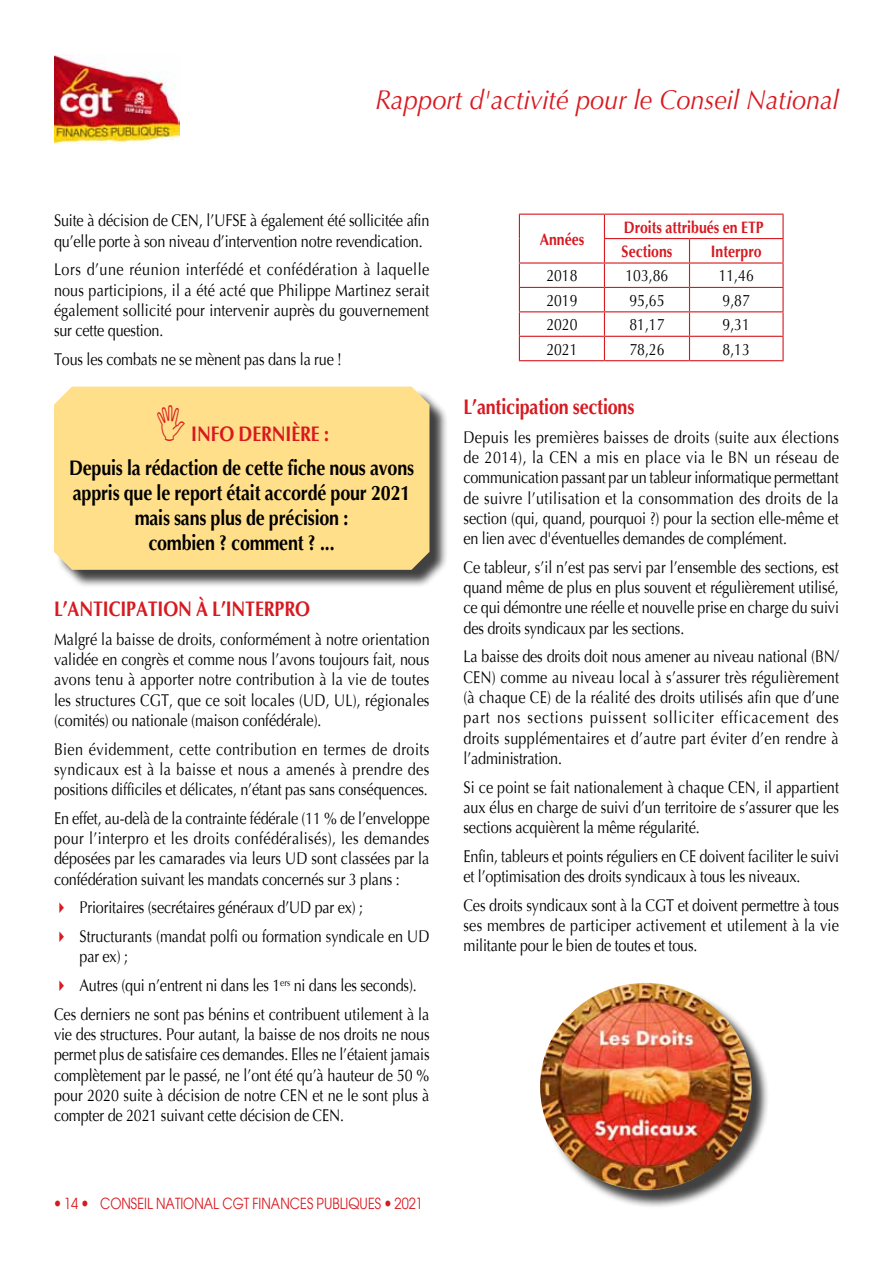
<style>
.page{position:relative;width:893px;height:1263px;background:#fff}
.page>*{position:absolute;margin:0;border:0;box-sizing:border-box;transform-origin:0 0}
.t1{font:italic 27px "Optima";color:#d71920;scale:.94 1}
.t2{font:700 21px/25.2px "Optima";letter-spacing:-.01em;color:#000;text-align:center;scale:.85 1}
.t3{font:700 21px "Optima";letter-spacing:-.01em;color:#d71920;scale:.85 1}
.t4{font:16.8px/20.2px "Optima";letter-spacing:-.01em;color:#000;text-align:justify;scale:.85 1}
.t5{font:16.5px "Optima";color:#000;scale:.85 1}
.t6{font:700 16.5px/24.5px "Optima";color:#d71920;scale:.85 1}
.t7{font:15px "Avant Garde";color:#d71920;scale:.85 1}
.s1{color:#d71920}
</style>
<div class="page">
<img style="left:54px;top:54px;width:125px;height:90px">
<hr style="left:892px;top:0;width:1px;height:1263px;background:#dcddde">
<hr style="left:519px;top:214px;width:85px;height:1px;background:#d71920">
<hr style="left:604px;top:214px;width:85px;height:1px;background:#d71920">
<hr style="left:689px;top:214px;width:95px;height:1px;background:#d71920">
<hr style="left:782px;top:215px;width:2px;height:23px;background:#d71920">
<hr style="left:604px;top:238px;width:85px;height:1px;background:#d71920">
<hr style="left:689px;top:238px;width:95px;height:1px;background:#d71920">
<hr style="left:782px;top:239px;width:2px;height:23px;background:#d71920">
<hr style="left:519px;top:262px;width:85px;height:2px;background:#d71920">
<hr style="left:604px;top:262px;width:85px;height:2px;background:#d71920">
<hr style="left:689px;top:262px;width:95px;height:2px;background:#d71920">
<hr style="left:782px;top:264px;width:2px;height:23px;background:#d71920">
<hr style="left:519px;top:287px;width:85px;height:1px;background:#d71920">
<hr style="left:604px;top:287px;width:85px;height:1px;background:#d71920">
<hr style="left:689px;top:287px;width:95px;height:1px;background:#d71920">
<hr style="left:782px;top:288px;width:2px;height:23px;background:#d71920">
<hr style="left:519px;top:311px;width:85px;height:1px;background:#d71920">
<hr style="left:604px;top:311px;width:85px;height:1px;background:#d71920">
<hr style="left:689px;top:311px;width:95px;height:1px;background:#d71920">
<hr style="left:782px;top:312px;width:2px;height:24px;background:#d71920">
<hr style="left:519px;top:336px;width:85px;height:1px;background:#d71920">
<svg style="left:519px;top:215px;width:1px;height:145px"></svg>
<hr style="left:604px;top:336px;width:85px;height:1px;background:#d71920">
<svg style="left:604px;top:215px;width:1px;height:145px"></svg>
<hr style="left:689px;top:336px;width:95px;height:1px;background:#d71920">
<svg style="left:689px;top:239px;width:1px;height:121px"></svg>
<hr style="left:782px;top:337px;width:2px;height:23px;background:#d71920">
<hr style="left:519px;top:360px;width:85px;height:1px;background:#d71920">
<hr style="left:604px;top:360px;width:85px;height:1px;background:#d71920">
<hr style="left:689px;top:360px;width:95px;height:1px;background:#d71920">
<div style="left:56px;top:389px;width:392px;height:200px;background:#000;opacity:.75"></div>
<div style="left:54px;top:387px;width:375px;height:183px;background:#ffdf89"></div>
<div style="left:542px;top:985px;width:228px;height:224px;background:#000;opacity:.75"></div>
<img style="left:540px;top:983px;width:212px;height:207px">
<svg style="left:157px;top:405px;width:28px;height:36px"></svg>
<h1 class="t1" style="left:375px;top:84px;width:495px">rapport d'activité pour le conseil National</h1>
<p class="t4" style="left:54px;top:211px;width:443px">Suite à décision de CEN, l’UFSE à également été sollicitée afin qu’elle porte à son niveau d’intervention notre revendication.</p>
<p class="t4" style="left:54px;top:260px;width:443px">Lors d’une réunion interfédé et confédération à laquelle nous participions, il a été acté que Philippe Martinez serait également sollicité pour intervenir auprès du gouvernement sur cette question.</p>
<p class="t4" style="left:54px;top:349px;width:340px">Tous les combats ne se mènent pas dans la rue !</p>
<p class="t3" style="left:191px;top:422px;width:71px">INFO DERN</p>
<p class="t3" style="left:286px;top:422px;width:53px">IÈRE :</p>
<p class="t2" style="left:69px;top:455px;width:407px">Depuis la rédaction de cette fiche nous avons appris que le report était accordé pour 2021 mais sans plus de précision :<br>combien ? comment ? ...</p>
<p class="t3" style="left:54px;top:597px;width:303px">L’anticipation à l ’interpro</p>
<p class="t4" style="left:54px;top:629px;width:443px">Malgré la baisse de droits, conformément à notre orientation validée en congrès et comme nous l’avons toujours fait, nous avons tenu à apporter notre contribution à la vie de toutes les structures CGT, que ce soit locales (UD, UL), régionales (comités) ou nationale (maison confédérale).</p>
<p class="t4" style="left:54px;top:739px;width:443px">Bien évidemment, cette contribution en termes de droits syndicaux est à la baisse et nous a amenés à prendre des positions difficiles et délicates, n’étant pas sans conséquences.</p>
<p class="t4" style="left:54px;top:808px;width:443px">En effet, au-delà de la contrainte fédérale (11 % de l’enveloppe pour l’interpro et les droits confédéralisés), les demandes déposées par les camarades via leurs UD sont classées par la confédération suivant les mandats concernés sur 3 plans :</p>
<p class="t4" style="left:54px;top:898px;width:365px"><span class="s1">✔</span> Prioritaires (secrétaires généraux d’UD par ex) ;</p>
<p class="t4" style="left:80px;top:927px;width:413px;text-indent:-26px"><span class="s1">✔</span> Structurants (mandat polfi ou formation syndicale en UD par ex) ;</p>
<p class="t4" style="left:54px;top:971px;width:443px;line-height:28.8px"><span class="s1">✔</span> Autres (qui n’entrent ni dans les 1<sup>ers</sup> ni dans les seconds).<br>Ces derniers ne sont pas bénins et contribuent utilement à la</p>
<p class="t4" style="left:54px;top:1025px;width:443px">vie des structures. Pour autant, la baisse de nos droits ne nous permet plus de satisfaire ces demandes. Elles ne l’étaient jamais complètement par le passé, ne l’ont été qu’à hauteur de 50 % pour 2020 suite à décision de notre CEN et ne le sont plus à compter de 2021 suivant cette décision de CEN.</p>
<p class="t7" style="left:64px;top:1195px;width:18px">14</p>
<p class="t7" style="left:100px;top:1195px;width:381px">CONSEIL NATIONAL CGT FINANCES PUBLIQUES 2021</p>
<p class="t6" style="left:540px;top:227px;width:54px">Années</p>
<p class="t6" style="left:622px;top:215px;width:169px">Droits attribués en ETP<br>Sections</p>
<p class="t6" style="left:711px;top:240px;width:61px">Interpro</p>
<p class="t5" style="left:546px;top:266px;width:38px">2018</p>
<p class="t5" style="left:625px;top:266px;width:52px">103,86</p>
<p class="t5" style="left:719px;top:266px;width:43px">11,46</p>
<p class="t5" style="left:546px;top:291px;width:38px">2019</p>
<p class="t5" style="left:629px;top:291px;width:43px">95,65</p>
<p class="t5" style="left:723px;top:291px;width:34px">9,87</p>
<p class="t5" style="left:546px;top:315px;width:38px">2020</p>
<p class="t5" style="left:629px;top:315px;width:43px">81,17</p>
<p class="t5" style="left:723px;top:315px;width:34px">9,31</p>
<p class="t5" style="left:546px;top:340px;width:38px">2021</p>
<p class="t5" style="left:629px;top:340px;width:43px">78,26</p>
<p class="t5" style="left:723px;top:340px;width:34px">8,13</p>
<p class="t3" style="left:463px;top:395px;width:203px">L’anticipation sections</p>
<p class="t4" style="left:463px;top:427px;width:443px">Depuis les premières baisses de droits (suite aux élections de 2014), la CEN a mis en place via le BN un réseau de communication passant par un tableur informatique permettant de suivre l’utilisation et la consommation des droits de la section (qui, quand, pourquoi ?) pour la section elle-même et en lien avec d'éventuelles demandes de complément.</p>
<p class="t4" style="left:463px;top:557px;width:443px">Ce tableur, s’il n’est pas servi par l’ensemble des sections, est quand même de plus en plus souvent et régulièrement utilisé, ce qui démontre une réelle et nouvelle prise en charge du suivi des droits syndicaux par les sections.</p>
<p class="t4" style="left:463px;top:647px;width:443px">La baisse des droits doit nous amener au niveau national (BN/ CEN) comme au niveau local à s’assurer très régulièrement (à chaque CE) de la réalité des droits utilisés afin que d’une part nos sections puissent solliciter efficacement des droits supplémentaires et d’autre part éviter d’en rendre à l’administration.</p>
<p class="t4" style="left:463px;top:777px;width:443px">Si ce point se fait nationalement à chaque CEN, il appartient aux élus en charge de suivi d’un territoire de s’assurer que les sections acquièrent la même régularité.</p>
<p class="t4" style="left:463px;top:846px;width:443px">Enfin, tableurs et points réguliers en CE doivent faciliter le suivi et l’optimisation des droits syndicaux à tous les niveaux.</p>
<p class="t4" style="left:463px;top:895px;width:443px">Ces droits syndicaux sont à la CGT et doivent permettre à tous ses membres de participer activement et utilement à la vie militante pour le bien de toutes et tous.</p>
</div>
